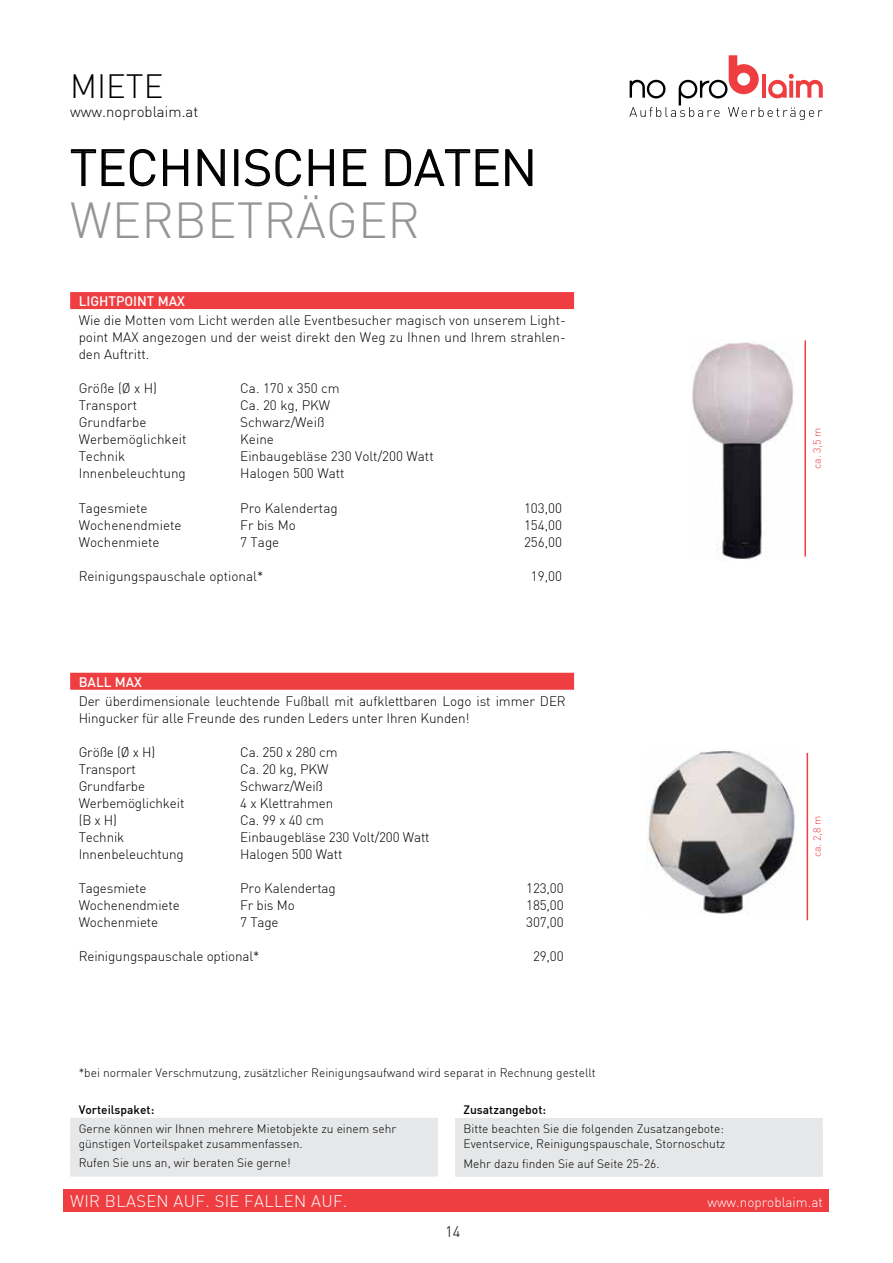
<style>
.page{position:relative;width:893px;height:1263px;background:#fff}
.page>*{position:absolute;margin:0;border:0;box-sizing:border-box;transform-origin:0 0}
.t1{font:300 49.5px "DIN";color:#000}
.t2{font:300 49.5px "DIN";color:#939598}
.t3{font:300 33px "DIN";color:#000}
.t4{font:300 16.5px "DIN";letter-spacing:.02em;color:#fff}
.t5{font:300 15px "DIN";color:#000}
.t6{font:300 13.5px/17px "DIN";letter-spacing:-.01em;color:#000;text-align:justify}
.t7{font:500 13.5px "DIN";color:#fff}
.t8{font:300 13.5px "DIN";color:#fff}
.t9{font:300 12px/14.9px "DIN";color:#000}
.t10{font:500 12px "DIN";color:#000}
.t11{font:300 10.5px "DIN";color:#ef3e42}
</style>
<div class="page">
<svg style="left:629px;top:55px;width:194px;height:65px"></svg>
<div style="left:64px;top:1189px;width:765px;height:23px;background:#ef3e42"></div>
<svg style="left:70px;top:149px;width:86px;height:38px"></svg>
<svg style="left:163px;top:149px;width:26px;height:38px"></svg>
<svg style="left:197px;top:149px;width:28px;height:38px"></svg>
<div style="left:234px;top:149px;width:4px;height:37px;border:2px solid #000"></div>
<svg style="left:244px;top:149px;width:58px;height:38px"></svg>
<svg style="left:308px;top:149px;width:26px;height:38px"></svg>
<svg style="left:343px;top:149px;width:24px;height:38px"></svg>
<svg style="left:385px;top:149px;width:148px;height:38px"></svg>
<div style="left:70px;top:292px;width:504px;height:17px;background:#ef3e42"></div>
<img style="left:691px;top:342px;width:103px;height:217px">
<hr style="left:804px;top:340px;width:2px;height:217px;background:#ef3e42">
<div style="left:70px;top:1118px;width:368px;height:17px;background:#e6e7e8"></div>
<div style="left:70px;top:1133px;width:368px;height:17px;background:#e6e7e8"></div>
<div style="left:70px;top:1139px;width:368px;height:17px;background:#e6e7e8"></div>
<div style="left:70px;top:1153px;width:368px;height:17px;background:#e6e7e8"></div>
<div style="left:70px;top:1159px;width:368px;height:17px;background:#e6e7e8"></div>
<div style="left:455px;top:1118px;width:368px;height:17px;background:#e6e7e8"></div>
<div style="left:455px;top:1133px;width:368px;height:17px;background:#e6e7e8"></div>
<div style="left:455px;top:1139px;width:368px;height:17px;background:#e6e7e8"></div>
<div style="left:455px;top:1154px;width:368px;height:17px;background:#e6e7e8"></div>
<div style="left:455px;top:1160px;width:368px;height:17px;background:#e6e7e8"></div>
<div style="left:70px;top:673px;width:504px;height:17px;background:#ef3e42"></div>
<img style="left:647px;top:751px;width:148px;height:163px">
<hr style="left:807px;top:753px;width:1px;height:167px;background:#ef3e42">
<h2 class="t3" style="left:70px;top:66px;width:44px">Miete</h2>
<p class="t5" style="left:70px;top:102px;width:130px">www.noproblaim.at</p>
<h1 class="t1" style="left:70px;top:137px;width:150px">Technisc</h1>
<h1 class="t1" style="left:304px;top:137px;width:141px">he Daten</h1>
<h1 class="t2" style="left:70px;top:190px;width:351px">WERBETRÄGER</h1>
<p class="t7" style="left:79px;top:292px;width:9px">LightPoint</p>
<p class="t7" style="left:158px;top:292px;width:29px">Max</p>
<p class="t6" style="left:79px;top:312px;width:489px">Wie die Motten vom Licht werden alle Eventbesucher magisch von unserem Light&shy;point MAX angezogen und der weist direkt den Weg zu Ihnen und Ihrem strahlen&shy;den Auftritt.</p>
<p class="t6" style="left:79px;top:380px;width:80px">Größe (Ø x H)</p>
<p class="t6" style="left:240px;top:380px;width:101px">Ca. 170 x 350 cm</p>
<p class="t6" style="left:79px;top:397px;width:60px">Transport</p>
<p class="t6" style="left:240px;top:397px;width:92px">Ca. 20 kg, PKW</p>
<p class="t6" style="left:79px;top:414px;width:69px">Grundfarbe</p>
<p class="t6" style="left:240px;top:414px;width:86px">Schwarz/Weiß</p>
<p class="t6" style="left:79px;top:431px;width:109px">Werbemöglichkeit</p>
<p class="t6" style="left:240px;top:431px;width:35px">Keine</p>
<p class="t6" style="left:79px;top:448px;width:48px">Technik</p>
<p class="t6" style="left:240px;top:448px;width:195px">Einbaugebläse 230 Volt/200 Watt</p>
<p class="t6" style="left:79px;top:465px;width:129px">Innenbeleuchtung H</p>
<p class="t6" style="left:250px;top:465px;width:96px">alogen 500 Watt</p>
<p class="t6" style="left:79px;top:499px;width:71px">Tagesmiete</p>
<p class="t6" style="left:240px;top:499px;width:99px">Pro Kalendertag</p>
<p class="t6" style="left:524px;top:499px;width:40px">103,00</p>
<p class="t6" style="left:79px;top:516px;width:104px">Wochenendmiete</p>
<p class="t6" style="left:240px;top:516px;width:57px">Fr bis Mo</p>
<p class="t6" style="left:524px;top:516px;width:40px">154,00</p>
<p class="t6" style="left:79px;top:533px;width:82px">Wochenmiete</p>
<p class="t6" style="left:240px;top:533px;width:41px">7 Tage</p>
<p class="t6" style="left:524px;top:533px;width:40px">256,00</p>
<p class="t6" style="left:79px;top:567px;width:186px">Reinigungspauschale optional*</p>
<p class="t6" style="left:531px;top:567px;width:33px">19,00</p>
<p class="t7" style="left:79px;top:673px;width:65px">Ball Max</p>
<p class="t6" style="left:79px;top:692px;width:489px">Der überdimensionale leuchtende Fußball mit aufklettbaren Logo ist immer DER<br>H ingucker für alle Freunde des runden Leders unter Ihren Kunden!</p>
<p class="t6" style="left:79px;top:744px;width:78px">Größe (Ø x H)</p>
<p class="t6" style="left:240px;top:744px;width:99px">Ca. 250 x 280 cm</p>
<p class="t6" style="left:79px;top:761px;width:59px">Transport</p>
<p class="t6" style="left:240px;top:761px;width:90px">Ca. 20 kg, PKW</p>
<p class="t6" style="left:79px;top:778px;width:68px">Grundfarbe</p>
<p class="t6" style="left:240px;top:778px;width:84px">Schwarz/Weiß</p>
<p class="t6" style="left:79px;top:795px;width:107px">Werbemöglichkeit</p>
<p class="t6" style="left:240px;top:795px;width:95px">4 x Klettrahmen</p>
<p class="t6" style="left:79px;top:812px;width:40px">(B x H)</p>
<p class="t6" style="left:240px;top:812px;width:85px">Ca. 99 x 40 cm</p>
<p class="t6" style="left:79px;top:829px;width:47px">Technik</p>
<p class="t6" style="left:240px;top:829px;width:191px">Einbaugebläse 230 Volt/200 Watt</p>
<p class="t6" style="left:79px;top:846px;width:139px">Innenbeleuchtung H</p>
<p class="t6" style="left:250px;top:846px;width:94px">alogen 500 Watt</p>
<p class="t6" style="left:79px;top:880px;width:69px">Tagesmiete</p>
<p class="t6" style="left:240px;top:880px;width:97px">Pro Kalendertag</p>
<p class="t6" style="left:526px;top:880px;width:39px">123,00</p>
<p class="t6" style="left:79px;top:897px;width:103px">Wochenendmiete</p>
<p class="t6" style="left:240px;top:897px;width:56px">Fr bis Mo</p>
<p class="t6" style="left:526px;top:897px;width:39px">185,00</p>
<p class="t6" style="left:79px;top:914px;width:81px">Wochenmiete</p>
<p class="t6" style="left:240px;top:914px;width:40px">7 Tage</p>
<p class="t6" style="left:526px;top:914px;width:39px">307,00</p>
<p class="t6" style="left:79px;top:948px;width:182px">Reinigungspauschale optional*</p>
<p class="t6" style="left:533px;top:948px;width:32px">29,00</p>
<p class="t9" style="left:79px;top:1065px;width:519px">*bei normaler Verschmutzung, zusätzlicher Reinigungsaufwand wird separat in Rechnung gestellt</p>
<p class="t10" style="left:79px;top:1101px;width:77px">Vorteilspaket:</p>
<p class="t9" style="left:79px;top:1121px;width:319px">Gerne können wir Ihnen mehrere Mietobjekte zu einem sehr günstigen Vorteilspaket zusammenfassen.</p>
<p class="t9" style="left:79px;top:1155px;width:214px">Rufen Sie uns an, wir beraten Sie gerne!</p>
<p class="t10" style="left:463px;top:1102px;width:84px">Zusatzangebot:</p>
<p class="t9" style="left:463px;top:1121px;width:263px">Bitte beachten Sie die folgenden Zusatzangebote:<br>Eventservice, Reinigungspauschale, Stornoschutz</p>
<p class="t9" style="left:463px;top:1156px;width:198px">Mehr dazu finden Sie auf Seite 25-26.</p>
<p class="t11" style="left:811px;top:469px;width:43px;rotate:-90deg">ca. 3,5 m</p>
<p class="t11" style="left:811px;top:857px;width:43px;rotate:-90deg">ca. 2,8 m</p>
<p class="t4" style="left:70px;top:1190px;width:279px">WIR BLASEN AUF. SIE FALLEN AUF.</p>
<p class="t8" style="left:707px;top:1193px;width:117px">www.noproblaim.at</p>
<p class="t5" style="left:445px;top:1223px;width:17px">14</p>
</div>
